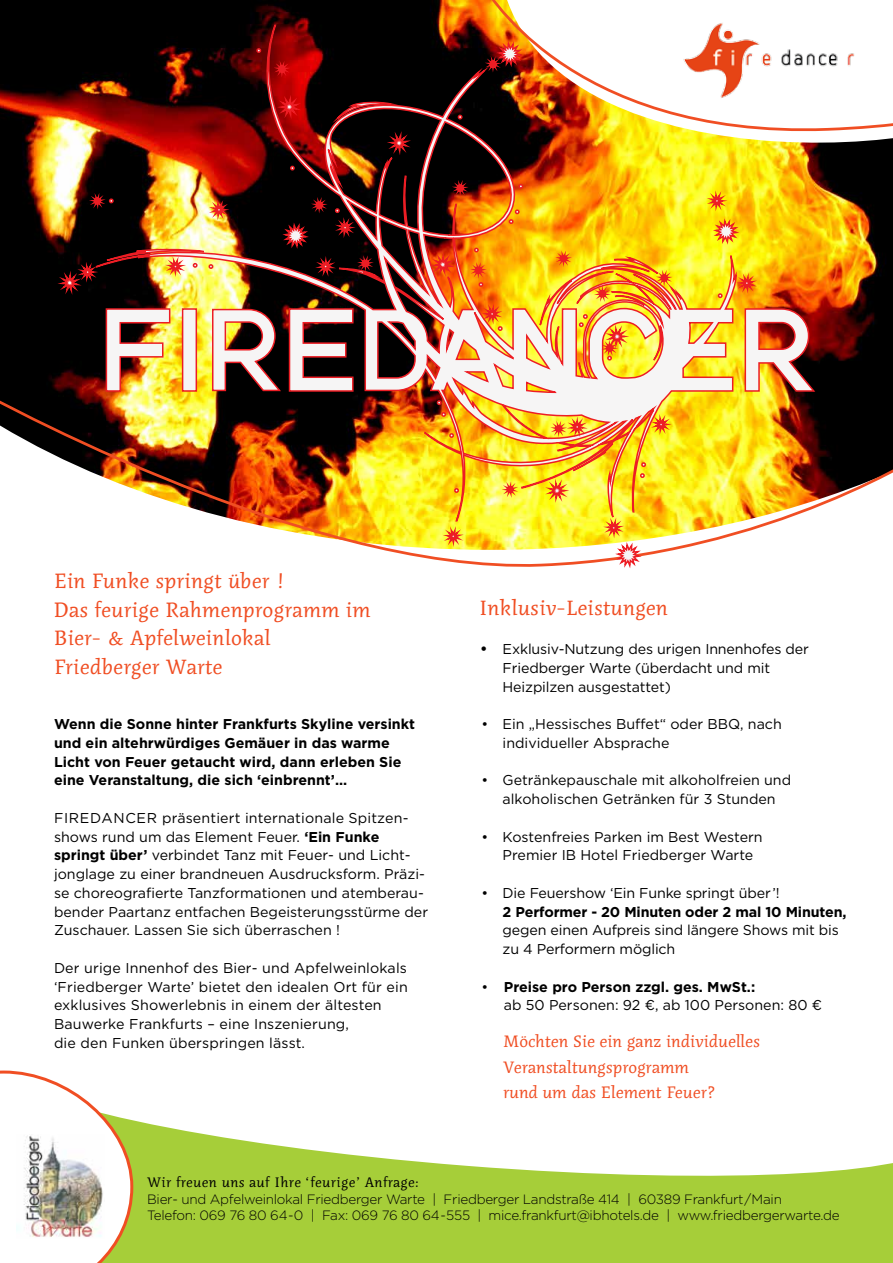
<style>
.page{position:relative;width:893px;height:1263px;background:#fff}
.page>*{position:absolute;margin:0;border:0;box-sizing:border-box;transform-origin:0 0}
.t1{font:22.5px/28.5px "Rayuela Gris";letter-spacing:.01em;color:#f04e23}
.t2{font:18px/25.5px "Rayuela Gris";color:#f04e23}
.t3{font:15px "Rayuela Gris";letter-spacing:.03em;color:#000}
.t4{font:14.25px/18.8px "Gotham";color:#000}
.t5{font:700 14.25px/18.8px "Gotham";color:#000}
.t6{font:300 13.5px/16.5px "Gotham";letter-spacing:-.02em;color:#000}
.s1{font-weight:700}
.s2{font-family:"Helvetica";font-stretch:condensed}
</style>
<div class="page">
<div style="left:0;top:1110px;width:893px;height:153px;background:#a6ce39"></div>
<img style="left:0;top:0;width:893px;height:379px">
<svg style="left:737px;top:139px;width:156px;height:62px;background:#876e12"></svg>
<svg style="left:479px;top:0;width:414px;height:139px"></svg>
<img style="left:676px;top:20px;width:179px;height:81px">
<svg style="left:0;top:379px;width:893px;height:188px"></svg>
<svg style="left:744px;top:307px;width:71px;height:85px"></svg>
<svg style="left:95px;top:24px;width:642px;height:507px"></svg>
<svg style="left:256px;top:48px;width:5px;height:5px"></svg>
<svg style="left:272px;top:90px;width:34px;height:34px"></svg>
<svg style="left:269px;top:56px;width:26px;height:26px"></svg>
<svg style="left:480px;top:38px;width:46px;height:39px;background:#852c14"></svg>
<svg style="left:327px;top:101px;width:89px;height:59px;background:#3c1a12"></svg>
<svg style="left:447px;top:175px;width:26px;height:26px"></svg>
<svg style="left:458px;top:115px;width:5px;height:4px"></svg>
<svg style="left:518px;top:184px;width:5px;height:5px"></svg>
<svg style="left:509px;top:209px;width:11px;height:15px"></svg>
<svg style="left:290px;top:166px;width:5px;height:5px"></svg>
<svg style="left:279px;top:192px;width:99px;height:89px;background:#311314"></svg>
<svg style="left:204px;top:194px;width:30px;height:31px"></svg>
<svg style="left:84px;top:188px;width:30px;height:26px"></svg>
<svg style="left:474px;top:248px;width:5px;height:4px"></svg>
<svg style="left:465px;top:258px;width:26px;height:29px"></svg>
<svg style="left:477px;top:299px;width:30px;height:32px"></svg>
<svg style="left:426px;top:248px;width:33px;height:33px"></svg>
<svg style="left:437px;top:400px;width:5px;height:5px"></svg>
<svg style="left:441px;top:412px;width:5px;height:5px"></svg>
<svg style="left:449px;top:433px;width:5px;height:5px"></svg>
<svg style="left:454px;top:488px;width:5px;height:5px"></svg>
<svg style="left:438px;top:522px;width:30px;height:30px"></svg>
<svg style="left:702px;top:185px;width:40px;height:63px;background:#facd18"></svg>
<svg style="left:718px;top:293px;width:5px;height:5px"></svg>
<svg style="left:646px;top:409px;width:30px;height:31px"></svg>
<svg style="left:497px;top:412px;width:121px;height:95px;background:#f8c841"></svg>
<svg style="left:641px;top:462px;width:5px;height:5px"></svg>
<svg style="left:640px;top:473px;width:5px;height:5px"></svg>
<svg style="left:599px;top:513px;width:46px;height:55px"></svg>
<svg style="left:597px;top:319px;width:37px;height:42px"></svg>
<svg style="left:579px;top:314px;width:9px;height:13px"></svg>
<svg style="left:551px;top:246px;width:126px;height:60px;background:#f7af24"></svg>
<svg style="left:731px;top:269px;width:31px;height:29px"></svg>
<img style="left:57px;top:249px;width:156px;height:50px">
<svg style="left:135px;top:1110px;width:758px;height:66px;fill:#fff"></svg>
<svg style="left:0;top:1070px;width:135px;height:193px"></svg>
<img style="left:17px;top:1134px;width:87px;height:105px">
<h1 class="t1" style="left:54px;top:567px;width:318px">Ein Funke springt über !<br>Das feurige Rahmenprogramm im<br>Bier- &amp; Apfelweinlokal<br>Friedberger Warte</h1>
<p class="t5" style="left:54px;top:714px;width:363px">Wenn die Sonne hinter Frankfurts Skyline versinkt und ein altehrwürdiges Gemäuer in das warme Licht von Feuer getaucht wird, dann erleben Sie eine Veranstaltung, die sich ‘einbrennt’...</p>
<p class="t4" style="left:54px;top:808px;width:376px">FIREDANCER präsentiert internationale Spitzen&shy;shows rund um das Element Feuer. <span class="s1">‘Ein Funke springt über’</span> verbindet Tanz mit Feuer- und Licht&shy;jonglage zu einer brandneuen Ausdrucksform. Präzi&shy;se choreografierte Tanzformationen und atemberau&shy;bender Paartanz entfachen Begeisterungsstürme der Zuschauer. Lassen Sie sich überraschen !</p>
<p class="t4" style="left:54px;top:958px;width:355px">Der urige Innenhof des Bier- und Apfelweinlokals ‘Friedberger Warte’ bietet den idealen Ort für ein exklusives Showerlebnis in einem der ältesten Bauwerke Frankfurts – eine Inszenierung,<br>die den Funken überspringen lässt.</p>
<h1 class="t1" style="left:479px;top:594px;width:190px">Inklusiv-Leistungen</h1>
<p class="t4" style="left:503px;top:639px;width:308px;text-indent:-21px"><span class="s2">•</span> Exklusiv-Nutzung des urigen Innenhofes der<br>Friedberger Warte (überdacht und mit<br>Heizpilzen ausgestattet)</p>
<p class="t4" style="left:503px;top:714px;width:281px;text-indent:-21px">• Ein „Hessisches Buffet“ oder BBQ, nach individueller Absprache</p>
<p class="t4" style="left:481px;top:771px;width:311px;text-align:center">• Getränkepauschale mit alkoholfreien und alkoholischen Getränken für 3 Stunden</p>
<p class="t4" style="left:503px;top:827px;width:262px;text-indent:-21px">• Kostenfreies Parken im Best Western<br>Premier IB Hotel Friedberger Warte</p>
<p class="t4" style="left:481px;top:883px;width:300px">• Die Feuershow ‘Ein Funke springt über’!</p>
<p class="t5" style="left:503px;top:902px;width:345px">2 Performer - 20 Minuten oder 2 mal 10 Minuten,</p>
<p class="t4" style="left:503px;top:921px;width:338px">gegen einen Aufpreis sind längere Shows mit bis zu 4 Performern möglich</p>
<p class="t4" style="left:504px;top:977px;width:320px;text-indent:-23px">• <span class="s1">Preise pro Person zzgl. ges. MwSt.:<br></span>ab 50 Personen: 92 €, ab 100 Personen: 80 €</p>
<p class="t2" style="left:503px;top:1029px;width:258px">Möchten Sie ein ganz individuelles<br>Veranstaltungsprogramm<br>rund um das Element Feuer?</p>
<p class="t3" style="left:147px;top:1174px;width:273px">Wir freuen uns auf Ihre ‘feurige’ Anfrage:</p>
<p class="t6" style="left:147px;top:1190px;width:694px">Bier- und Apfelweinlokal Friedberger Warte | Friedberger Landstraße 414 | 60389 Frankfurt/Main<br>Telefon: 069 76 80 64-0 | Fax: 069 76 80 64-555 | mice.frankfurt@ibhotels.de | www.friedbergerwarte.de</p>
</div>
